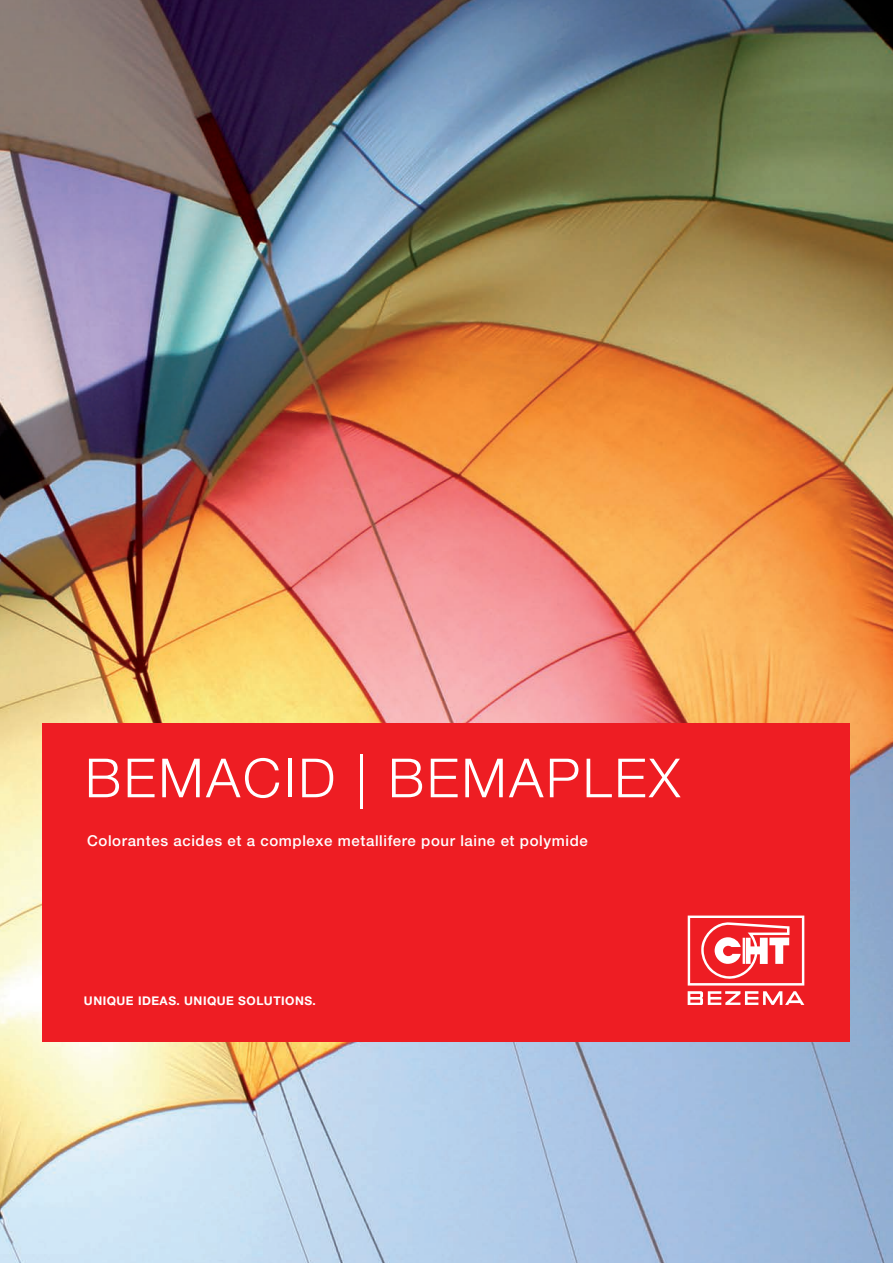
<style>
.page{position:relative;width:893px;height:1263px;background:#fff}
.page>*{position:absolute;margin:0;border:0;box-sizing:border-box;transform-origin:0 0}
.t1{font:300 54px "Helvetica Neue";letter-spacing:.05em;color:#fff}
.t2{font:500 15px "Helvetica Neue";letter-spacing:.04em;color:#fff}
.t3{font:700 12px "Helvetica Neue";letter-spacing:.04em;color:#fff}
</style>
<div class="page">
<img style="left:0;top:0;width:893px;height:1263px">
<div style="left:43px;top:723px;width:807px;height:319px;background:#ee1d23"></div>
<svg style="left:688px;top:991px;width:116px;height:14px"></svg>
<svg style="left:688px;top:915px;width:116px;height:70px"></svg>
<h1 class="t1" style="left:85px;top:745px;width:597px">BEMACID | BEMAPLEX</h1>
<p class="t2" style="left:87px;top:832px;width:502px">Colorantes acides et a complexe metallifere pour laine et polymide</p>
<p class="t3" style="left:84px;top:993px;width:233px">UNIQUE IDEAS. UNIQUE SOLUTIONS.</p>
</div>
